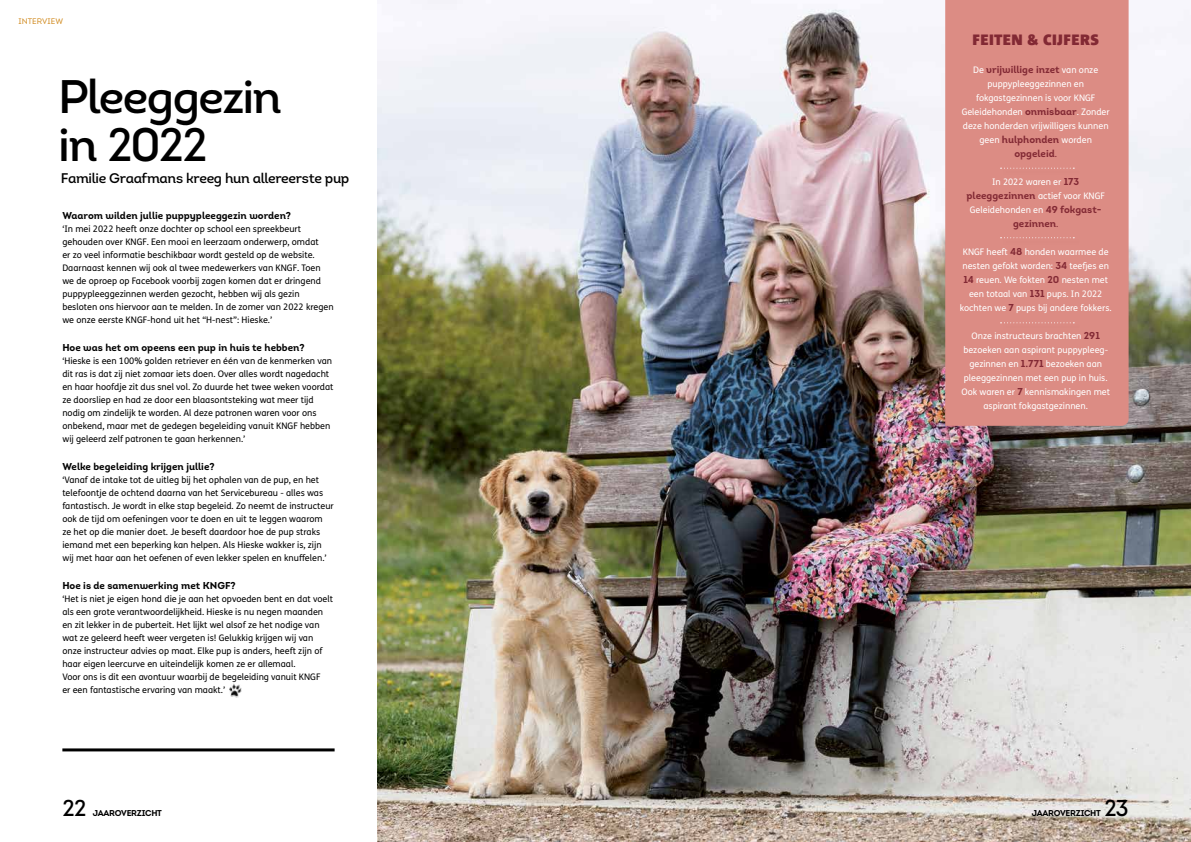
<style>
.page{position:relative;width:1191px;height:842px;background:#fff}
.page>*{position:absolute;margin:0;border:0;box-sizing:border-box;transform-origin:0 0}
.t1{font:47px/48px "Intro Semi Bold Alt";letter-spacing:-.035em;color:#000}
.t2{font:23px "Intro Semi Bold Alt";color:#000}
.t3{font:900 15px "Corpid";letter-spacing:.025em;color:#822934}
.t4{font:14px "Intro Semi Bold Alt";letter-spacing:-.025em;color:#000}
.t5{font:10px "Intro Bold Alt";color:#000}
.t6{font:10px "Intro Bold Alt";color:#822934}
.t7{font:9px/13px "FS Me Pro";color:#000}
.t8{font:9px/14px "FS Me Pro";color:#fff;text-align:center}
.t9{font:8.5px "Intro Bold Alt";letter-spacing:-.03em;color:#000}
.t10{font:8px "Intro Regular Alt";letter-spacing:.01em;color:#cf8617}
.s1{font-family:"FS Me Pro";font-size:9px;color:#fff}
.s2{font-family:"Intro Bold Alt";font-size:10px;color:#822934}
.s3{font-family:"FS Me Pro";font-size:9px}
</style>
<div class="page">
<img style="left:377px;top:0;width:814px;height:842px">
<div style="left:945px;top:0;width:183px;height:426px;background:#dc8c84"></div>
<div style="left:1000px;top:168px;width:82px;height:9px;background:#db8b83"></div>
<svg style="left:1000px;top:168px;width:74px;height:1px"></svg>
<div style="left:1000px;top:237px;width:82px;height:10px;background:#db8b83"></div>
<svg style="left:1000px;top:237px;width:74px;height:1px"></svg>
<div style="left:1000px;top:322px;width:82px;height:10px;background:#db8b83"></div>
<svg style="left:1000px;top:322px;width:74px;height:1px"></svg>
<img style="left:229px;top:683px;width:13px;height:15px">
<hr style="left:62px;top:748px;width:272px;height:3px;background:#000">
<p class="t10" style="left:18px;top:17px;width:46px">INTERVIEW</p>
<h1 class="t1" style="left:58px;top:72px;width:225px">Pleeggezin in 2022</h1>
<h3 class="t4" style="left:61px;top:169px;width:290px">Familie Graafmans kreeg hun allereerste pup</h3>
<p class="t5" style="left:62px;top:209px;width:230px">Waarom wilden jullie puppypleeggezin worden?</p>
<p class="t7" style="left:62px;top:222px;width:273px">‘In mei 2022 heeft onze dochter op school een spreekbeurt gehouden over KNGF. Een mooi en leerzaam onderwerp, omdat<br>er zo veel informatie beschikbaar wordt gesteld op de website.<br>Daarnaast kennen wij ook al twee medewerkers van KNGF. Toen we de oproep op Facebook voorbij zagen komen dat er dringend puppypleeggezinnen werden gezocht, hebben wij als gezin besloten ons hiervoor aan te melden. In de zomer van 2022 kregen we onze eerste KNGF-hond uit het “H-nest”: Hieske.’</p>
<p class="t5" style="left:62px;top:341px;width:244px">Hoe was het om opeens een pup in huis te hebben?</p>
<p class="t7" style="left:62px;top:354px;width:273px">‘Hieske is een 100% golden retriever en één van de kenmerken van dit ras is dat zij niet zomaar iets doen. Over alles wordt nagedacht en haar hoofdje zit dus snel vol. Zo duurde het twee weken voordat ze doorsliep en had ze door een blaasontsteking wat meer tijd nodig om zindelijk te worden. Al deze patronen waren voor ons onbekend, maar met de gedegen begeleiding vanuit KNGF hebben wij geleerd zelf patronen te gaan herkennen.’</p>
<p class="t5" style="left:62px;top:460px;width:154px">Welke begeleiding krijgen jullie?</p>
<p class="t7" style="left:62px;top:473px;width:273px">‘Vanaf de intake tot de uitleg bij het ophalen van de pup, en het telefoontje de ochtend daarna van het Servicebureau - alles was fantastisch. Je wordt in elke stap begeleid. Zo neemt de instructeur ook de tijd om oefeningen voor te doen en uit te leggen waarom ze het op die manier doet. Je beseft daardoor hoe de pup straks iemand met een beperking kan helpen. Als Hieske wakker is, zijn wij met haar aan het oefenen of even lekker spelen en knuffelen.’</p>
<p class="t5" style="left:62px;top:579px;width:175px">Hoe is de samenwerking met KNGF?</p>
<p class="t7" style="left:62px;top:592px;width:272px">‘Het is niet je eigen hond die je aan het opvoeden bent en dat voelt als een grote verantwoordelijkheid. Hieske is nu negen maanden en zit lekker in de puberteit. Het lijkt wel alsof ze het nodige van wat ze geleerd heeft weer vergeten is! Gelukkig krijgen wij van onze instructeur advies op maat. Elke pup is anders, heeft zijn of haar eigen leercurve en uiteindelijk komen ze er allemaal.<br>Voor ons is dit een avontuur waarbij de begeleiding vanuit KNGF<br>er een fantastische ervaring van maakt.’</p>
<h3 class="t3" style="left:972px;top:31px;width:128px">FEITEN &amp; CIJFERS</h3>
<p class="t6" style="left:973px;top:63px;width:127px"><span class="s1">De</span> vrijwillige inzet <span class="s1">van onze</span></p>
<p class="t8" style="left:961px;top:76px;width:150px">puppypleeggezinnen en fokgastgezinnen is voor KNGF<br>Geleidehonden <span class="s2">onmisbaar</span>. Zonder deze honderden vrijwilligers kunnen geen <span class="s2">hulphonden</span> worden</p>
<p class="t6" style="left:1014px;top:147px;width:44px">opgeleid<span class="s3">.</span></p>
<p class="t8" style="left:966px;top:174px;width:140px">In 2022 waren er <span class="s2">173 pleeggezinnen</span> actief voor KNGF<br>Geleidehonden en <span class="s2">49 fokgast-</span></p>
<p class="t6" style="left:1013px;top:217px;width:47px">gezinnen<span class="s3">.</span></p>
<p class="t8" style="left:959px;top:244px;width:153px">KNGF heeft <span class="s2">48</span> honden waarmee de nesten gefokt worden: <span class="s2">34</span> teefjes en <span class="s2">14</span> reuen. We fokten <span class="s2">20</span> nesten met een totaal van <span class="s2">131</span> pups. In 2022 kochten we <span class="s2">7</span> pups bij andere fokkers.</p>
<p class="t8" style="left:961px;top:328px;width:150px">Onze instructeurs brachten <span class="s2">291 </span>bezoeken aan aspirant puppypleeg&shy;gezinnen en <span class="s2">1.771</span> bezoeken aan pleeggezinnen met een pup in huis.<br>Ook waren er <span class="s2">7</span> kennismakingen met aspirant fokgastgezinnen.</p>
<h2 class="t2" style="left:62px;top:793px;width:26px">22</h2>
<p class="t9" style="left:93px;top:807px;width:71px">JAAROVERZICHT</p>
<p class="t9" style="left:1031px;top:807px;width:71px">JAAROVERZICHT</p>
<h2 class="t2" style="left:1104px;top:793px;width:26px">23</h2>
</div>
